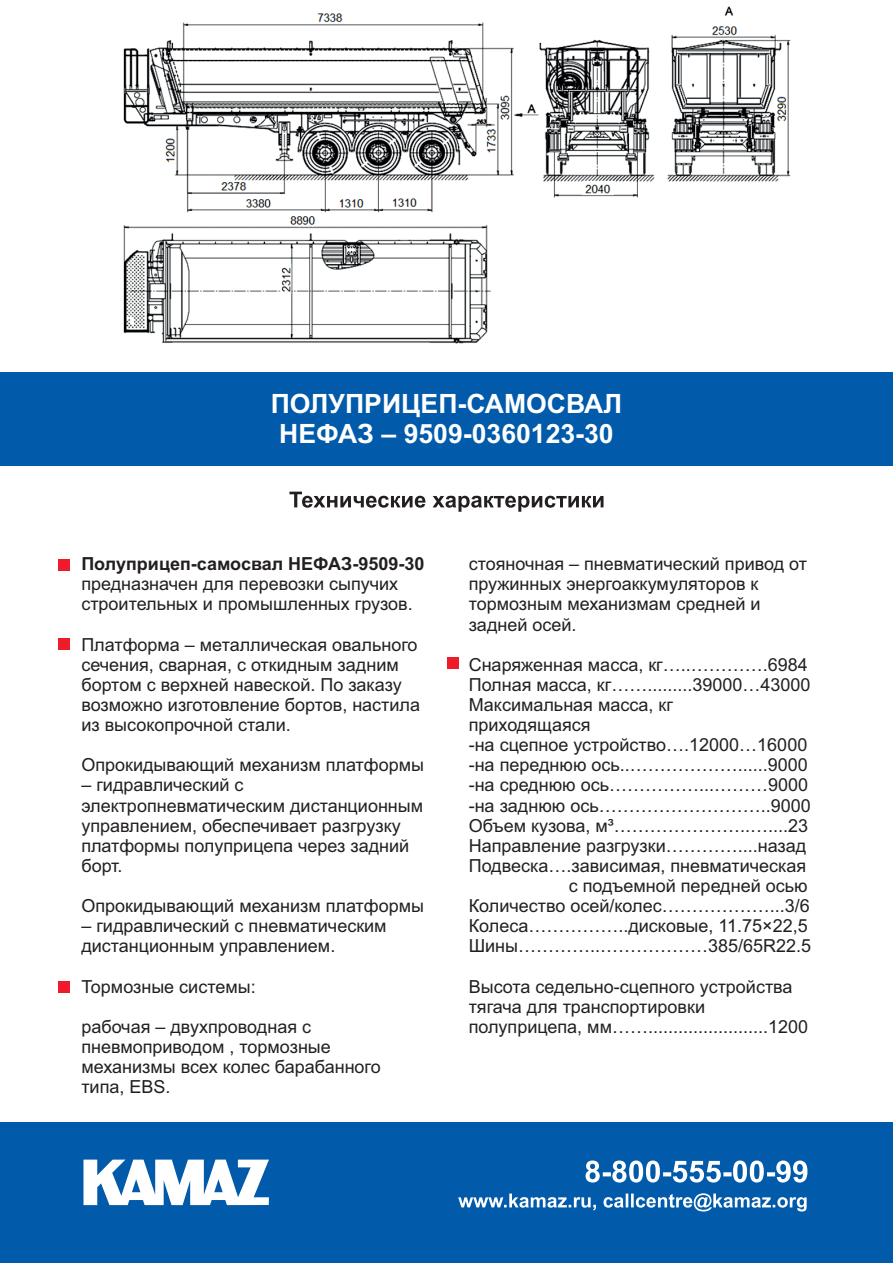
<style>
.page{position:relative;width:893px;height:1263px;background:#fff}
.page>*{position:absolute;margin:0;border:0;box-sizing:border-box;transform-origin:0 0}
.t1{font:700 26.55px/29.7px "Arial";color:#fff;text-align:center}
.t2{font:18px/20.1px "Arial";color:#231f20}
.t3{font:700 18px "Arial";color:#231f20}
</style>
<div class="page">
<div style="left:0;top:372px;width:893px;height:93px;background:#015aaa"></div>
<svg style="left:289px;top:492px;width:314px;height:20px"></svg>
<div style="left:58px;top:559px;width:12px;height:11px;background:#ee1b2b"></div>
<div style="left:0;top:1123px;width:893px;height:140px;background:#015aaa"></div>
<svg style="left:83px;top:1159px;width:186px;height:46px"></svg>
<svg style="left:458px;top:1193px;width:349px;height:18px"></svg>
<svg style="left:585px;top:1160px;width:222px;height:22px"></svg>
<div style="left:58px;top:638px;width:12px;height:12px;background:#ee1b2b"></div>
<div style="left:58px;top:981px;width:12px;height:11px;background:#ee1b2b"></div>
<div style="left:447px;top:658px;width:11px;height:11px;background:#ee1b2b"></div>
<img style="left:123px;top:6px;width:668px;height:338px">
<h1 class="t1" style="left:271px;top:391px;width:353px">ПОЛУПРИЦЕП-САМОСВАЛ<br>НЕФАЗ – 9509-0360123-30</h1>
<p class="t3" style="left:81px;top:557px;width:345px">Полуприцеп-самосвал НЕФАЗ-9509-30</p>
<p class="t2" style="left:81px;top:576px;width:333px">предназначен для перевозки сыпучих строительных и промышленных грузов.</p>
<p class="t2" style="left:81px;top:636px;width:340px">Платформа – металлическая овального сечения, сварная, с откидным задним бортом с верхней навеской. По заказу возможно изготовление бортов, настила из высокопрочной стали.</p>
<p class="t2" style="left:81px;top:756px;width:344px">Опрокидывающий механизм платформы</p>
<p class="t2" style="left:81px;top:777px;width:343px">– гидравлический с электропневматическим дистанционным управлением, обеспечивает разгрузку платформы полуприцепа через задний борт.</p>
<p class="t2" style="left:81px;top:897px;width:344px">Опрокидывающий механизм платформы</p>
<p class="t2" style="left:81px;top:917px;width:307px">– гидравлический с пневматическим дистанционным управлением.</p>
<p class="t2" style="left:81px;top:978px;width:176px">Тормозные системы:</p>
<p class="t2" style="left:81px;top:1018px;width:301px">рабочая – двухпроводная с пневмоприводом , тормозные механизмы всех колес барабанного типа, EBS.</p>
<p class="t2" style="left:469px;top:555px;width:340px">стояночная – пневматический привод от пружинных энергоаккумуляторов к тормозным механизмам средней и задней осей.</p>
<p class="t2" style="left:469px;top:656px;width:341px">Снаряженная масса, кг…..………….6984</p>
<p class="t2" style="left:469px;top:676px;width:343px">Полная масса, кг…….........39000…43000</p>
<p class="t2" style="left:469px;top:696px;width:206px">Максимальная масса, кг</p>
<p class="t2" style="left:469px;top:716px;width:123px">приходящаяся</p>
<p class="t2" style="left:469px;top:736px;width:340px">-на сцепное устройство….12000…16000</p>
<p class="t2" style="left:469px;top:756px;width:341px">-на переднюю ось..………………......9000</p>
<p class="t2" style="left:469px;top:777px;width:341px">-на среднюю ось……………...………9000</p>
<p class="t2" style="left:469px;top:797px;width:344px">-на заднюю ось………………………..9000</p>
<p class="t2" style="left:469px;top:817px;width:341px">Объем кузова, м³…………………..…....23</p>
<p class="t2" style="left:469px;top:837px;width:339px">Направление разгрузки…………....назад</p>
<p class="t2" style="left:469px;top:857px;width:339px">Подвеска….зависимая, пневматическая</p>
<p class="t2" style="left:569px;top:877px;width:240px">с подъемной передней осью</p>
<p class="t2" style="left:469px;top:897px;width:342px">Количество осей/колес………………...3/6</p>
<p class="t2" style="left:469px;top:917px;width:341px">Колеса……………..дисковые, 11.75×22,5</p>
<p class="t2" style="left:469px;top:937px;width:344px">Шины…………..………………385/65R22.5</p>
<p class="t2" style="left:469px;top:978px;width:341px">Высота седельно-сцепного устройства тягача для транспортировки полуприцепа, мм……........................1200</p>
</div>
